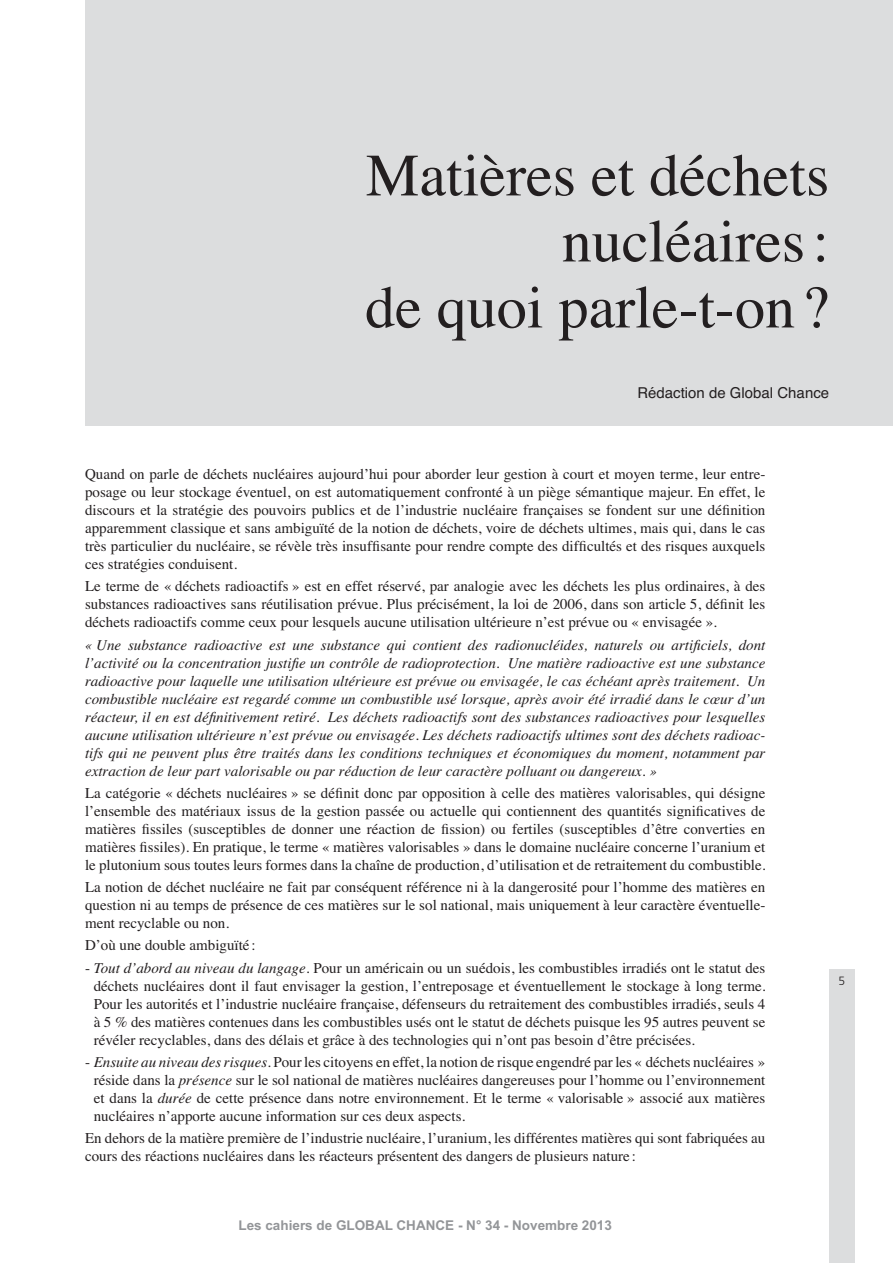
<style>
.page{position:relative;width:893px;height:1263px;background:#fff}
.page>*{position:absolute;margin:0;border:0;box-sizing:border-box;transform-origin:0 0}
.t1{font:60px/66px "Times";color:#231f20;text-align:right}
.t2{font:15px/18px "Times";color:#231f20;text-align:justify}
.t3{font:italic 15px/18px "Times";color:#231f20;text-align:justify}
.t4{font:15px "Helvetica";color:#231f20}
.t5{font:700 13.5px "Arial";color:#939598}
.t6{font:300 12px "Frutiger";color:#231f20}
.s1{font-style:italic}
</style>
<div class="page">
<div style="left:829px;top:969px;width:26px;height:294px;background:#dcddde"></div>
<div style="left:85px;top:0;width:808px;height:425px;background:#dcddde"></div>
<h1 class="t1" style="left:365px;top:148px;width:466px">Matières et déchets nucléaires :<br>de quoi parle-t-on ?</h1>
<p class="t4" style="left:637px;top:387px;width:193px">Rédaction de Global Chance</p>
<p class="t2" style="left:85px;top:466px;width:682px">Quand on parle de déchets nucléaires aujourd’hui pour aborder leur gestion à court et moyen terme, leur entre&shy;posage ou leur stockage éventuel, on est automatiquement confronté à un piège sémantique majeur. En effet, le discours et la stratégie des pouvoirs publics et de l’industrie nucléaire françaises se fondent sur une définition apparemment classique et sans ambiguïté de la notion de déchets, voire de déchets ultimes, mais qui, dans le cas très particulier du nucléaire, se révèle très insuffisante pour rendre compte des difficultés et des risques auxquels ces stratégies conduisent.</p>
<p class="t2" style="left:85px;top:579px;width:682px">Le terme de « déchets radioactifs » est en effet réservé, par analogie avec les déchets les plus ordinaires, à des substances radioactives sans réutilisation prévue. Plus précisément, la loi de 2006, dans son article 5, définit les déchets radioactifs comme ceux pour lesquels aucune utilisation ultérieure n’est prévue ou « envisagée ».</p>
<p class="t3" style="left:85px;top:637px;width:682px">« Une substance radioactive est une substance qui contient des radionucléides, naturels ou artificiels, dont l’activité ou la concentration justifie un contrôle de radioprotection. Une matière radioactive est une substance radioactive pour laquelle une utilisation ultérieure est prévue ou envisagée, le cas échéant après traitement. Un combustible nucléaire est regardé comme un combustible usé lorsque, après avoir été irradié dans le cœur d’un réacteur, il en est définitivement retiré. Les déchets radioactifs sont des substances radioactives pour lesquelles aucune utilisation ultérieure n’est prévue ou envisagée. Les déchets radioactifs ultimes sont des déchets radioac&shy;tifs qui ne peuvent plus être traités dans les conditions techniques et économiques du moment, notamment par extraction de leur part valorisable ou par réduction de leur caractère polluant ou dangereux. »</p>
<p class="t2" style="left:85px;top:785px;width:682px">La catégorie « déchets nucléaires » se définit donc par opposition à celle des matières valorisables, qui désigne l’ensemble des matériaux issus de la gestion passée ou actuelle qui contiennent des quantités significatives de matières fissiles (susceptibles de donner une réaction de fission) ou fertiles (susceptibles d’être converties en matières fissiles). En pratique, le terme « matières valorisables » dans le domaine nucléaire concerne l’uranium et le plutonium sous toutes leurs formes dans la chaîne de production, d’utilisation et de retraitement du combustible.</p>
<p class="t2" style="left:85px;top:879px;width:682px">La notion de déchet nucléaire ne fait par conséquent référence ni à la dangerosité pour l’homme des matières en question ni au temps de présence de ces matières sur le sol national, mais uniquement à leur caractère éventuelle&shy;ment recyclable ou non.</p>
<p class="t2" style="left:85px;top:938px;width:172px">D’où une double ambiguïté :</p>
<p class="t2" style="left:94px;top:960px;width:673px;text-indent:-9px">- <span class="s1">Tout d’abord au niveau du langage.</span> Pour un américain ou un suédois, les combustibles irradiés ont le statut des déchets nucléaires dont il faut envisager la gestion, l’entreposage et éventuellement le stockage à long terme.<br>Pour les autorités et l’industrie nucléaire française, défenseurs du retraitement des combustibles irradiés, seuls 4 à 5 % des matières contenues dans les combustibles usés ont le statut de déchets puisque les 95 autres peuvent se révéler recyclables, dans des délais et grâce à des technologies qui n’ont pas besoin d’être précisées.</p>
<p class="t2" style="left:94px;top:1054px;width:673px;text-indent:-9px">- <span class="s1">Ensuite au niveau des risques.</span> Pour les citoyens en effet, la notion de risque engendré par les « déchets nucléaires » réside dans la <span class="s1">présence</span> sur le sol national de matières nucléaires dangereuses pour l’homme ou l’environnement et dans la <span class="s1">durée</span> de cette présence dans notre environnement. Et le terme « valorisable » associé aux matières nucléaires n’apporte aucune information sur ces deux aspects.</p>
<p class="t2" style="left:85px;top:1130px;width:682px">En dehors de la matière première de l’industrie nucléaire, l’uranium, les différentes matières qui sont fabriquées au cours des réactions nucléaires dans les réacteurs présentent des dangers de plusieurs nature :</p>
<p class="t5" style="left:238px;top:1218px;width:375px">Les cahiers de GLOBAL CHANCE - N° 34 - Novembre 2013</p>
<p class="t6" style="left:839px;top:976px;width:8px">5</p>
</div>
